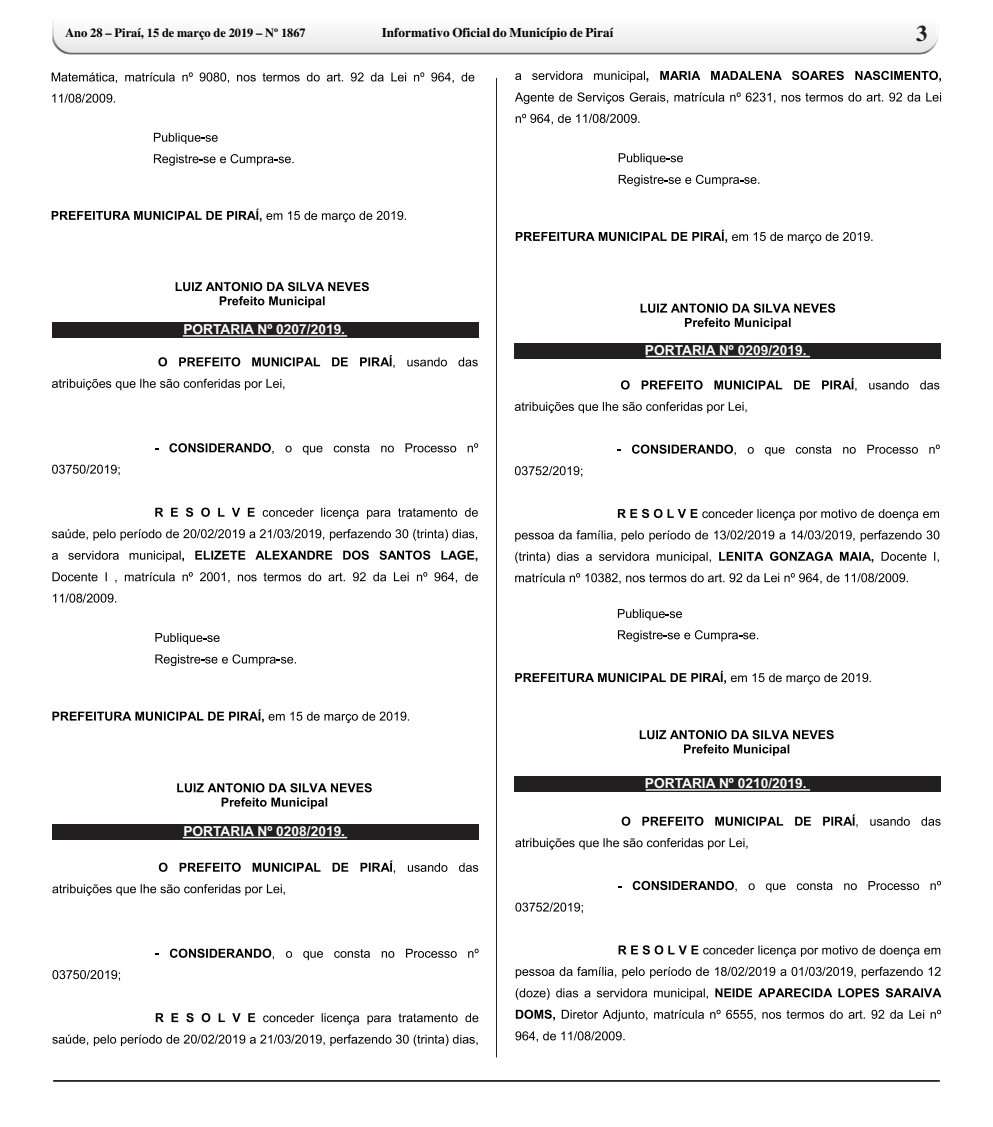
<style>
.page{position:relative;width:993px;height:1127px;background:#fff}
.page>*{position:absolute;margin:0;border:0;box-sizing:border-box;transform-origin:0 0}
.t1{font:700 22.5px "Times";color:#231f20}
.t2{font:700 13.75px "Arial";color:#fff}
.t3{font:700 13.25px "Times";color:#000}
.t4{font:700 12.5px "Times";color:#000}
.s1{font-size:12.62px}
</style>
<div class="page">
<img style="left:52px;top:22px;width:886px;height:33px">
<hr style="left:53px;top:1080px;width:886px;height:1px;background:#000">
<hr style="left:496px;top:78px;width:1px;height:979px;background:#231f20">
<div style="left:52px;top:322px;width:426px;height:16px;background:#231f20"></div>
<div style="left:52px;top:824px;width:426px;height:15px;background:#231f20"></div>
<div style="left:514px;top:343px;width:426px;height:15px;background:#231f20"></div>
<div style="left:514px;top:776px;width:426px;height:16px;background:#231f20"></div>
<hr style="left:183px;top:335px;width:164px;height:2px;background:#fff">
<hr style="left:183px;top:837px;width:164px;height:1px;background:#fff">
<hr style="left:645px;top:356px;width:164px;height:1px;background:#fff">
<hr style="left:645px;top:789px;width:164px;height:2px;background:#fff">
<svg style="left:52px;top:72px;width:177px;height:11px"></svg>
<svg style="left:237px;top:72px;width:237px;height:11px"></svg>
<svg style="left:52px;top:94px;width:63px;height:9px"></svg>
<svg style="left:154px;top:133px;width:64px;height:11px"></svg>
<svg style="left:154px;top:154px;width:139px;height:12px"></svg>
<svg style="left:52px;top:209px;width:354px;height:13px"></svg>
<svg style="left:175px;top:282px;width:194px;height:26px"></svg>
<svg style="left:158px;top:355px;width:319px;height:13px"></svg>
<svg style="left:52px;top:379px;width:232px;height:11px"></svg>
<svg style="left:169px;top:443px;width:309px;height:12px"></svg>
<svg style="left:52px;top:464px;width:68px;height:11px"></svg>
<svg style="left:155px;top:508px;width:99px;height:9px"></svg>
<svg style="left:262px;top:508px;width:215px;height:11px"></svg>
<svg style="left:52px;top:529px;width:425px;height:12px"></svg>
<svg style="left:52px;top:550px;width:425px;height:12px"></svg>
<svg style="left:52px;top:572px;width:177px;height:11px"></svg>
<svg style="left:238px;top:572px;width:240px;height:11px"></svg>
<svg style="left:53px;top:593px;width:63px;height:10px"></svg>
<svg style="left:155px;top:633px;width:64px;height:11px"></svg>
<svg style="left:155px;top:654px;width:141px;height:12px"></svg>
<svg style="left:52px;top:709px;width:357px;height:14px"></svg>
<svg style="left:177px;top:783px;width:194px;height:26px"></svg>
<svg style="left:159px;top:860px;width:319px;height:13px"></svg>
<svg style="left:52px;top:884px;width:233px;height:11px"></svg>
<svg style="left:170px;top:948px;width:308px;height:12px"></svg>
<svg style="left:52px;top:970px;width:68px;height:11px"></svg>
<svg style="left:156px;top:1013px;width:99px;height:9px"></svg>
<svg style="left:263px;top:1013px;width:215px;height:11px"></svg>
<svg style="left:52px;top:1034px;width:425px;height:12px"></svg>
<svg style="left:515px;top:71px;width:425px;height:11px"></svg>
<svg style="left:515px;top:92px;width:260px;height:12px"></svg>
<svg style="left:781px;top:93px;width:158px;height:9px"></svg>
<svg style="left:515px;top:114px;width:124px;height:11px"></svg>
<svg style="left:618px;top:153px;width:64px;height:12px"></svg>
<svg style="left:618px;top:175px;width:141px;height:11px"></svg>
<svg style="left:515px;top:230px;width:357px;height:13px"></svg>
<svg style="left:640px;top:303px;width:194px;height:26px"></svg>
<svg style="left:621px;top:378px;width:318px;height:13px"></svg>
<svg style="left:514px;top:402px;width:232px;height:11px"></svg>
<svg style="left:632px;top:444px;width:307px;height:12px"></svg>
<svg style="left:514px;top:466px;width:68px;height:11px"></svg>
<svg style="left:617px;top:509px;width:321px;height:11px"></svg>
<svg style="left:515px;top:530px;width:100px;height:12px"></svg>
<svg style="left:621px;top:530px;width:318px;height:12px"></svg>
<svg style="left:515px;top:552px;width:195px;height:11px"></svg>
<svg style="left:719px;top:552px;width:154px;height:11px"></svg>
<svg style="left:881px;top:552px;width:57px;height:10px"></svg>
<svg style="left:515px;top:573px;width:105px;height:11px"></svg>
<svg style="left:626px;top:573px;width:281px;height:11px"></svg>
<svg style="left:617px;top:609px;width:64px;height:11px"></svg>
<svg style="left:617px;top:630px;width:141px;height:12px"></svg>
<svg style="left:515px;top:671px;width:355px;height:13px"></svg>
<svg style="left:639px;top:730px;width:194px;height:26px"></svg>
<svg style="left:621px;top:814px;width:319px;height:13px"></svg>
<svg style="left:515px;top:838px;width:232px;height:11px"></svg>
<svg style="left:632px;top:881px;width:308px;height:11px"></svg>
<svg style="left:515px;top:902px;width:67px;height:11px"></svg>
<svg style="left:618px;top:945px;width:321px;height:12px"></svg>
<svg style="left:515px;top:967px;width:101px;height:11px"></svg>
<svg style="left:622px;top:967px;width:318px;height:11px"></svg>
<svg style="left:515px;top:988px;width:192px;height:12px"></svg>
<svg style="left:715px;top:988px;width:226px;height:9px"></svg>
<svg style="left:515px;top:1009px;width:39px;height:11px"></svg>
<svg style="left:561px;top:1009px;width:194px;height:12px"></svg>
<svg style="left:762px;top:1009px;width:178px;height:10px"></svg>
<svg style="left:515px;top:1031px;width:109px;height:11px"></svg>
<p class="t4" style="left:65px;top:29px;width:242px"><span class="s1">Ano 28 – Piraí,</span> 15 de março de 2019 – Nº 1867</p>
<p class="t3" style="left:382px;top:29px;width:233px">Informativo Oficial do Município de Piraí</p>
<h1 class="t1" style="left:915px;top:26px;width:13px">3</h1>
<p class="t2" style="left:183px;top:324px;width:163px">PORTARIA Nº 0207/2019.</p>
<p class="t2" style="left:183px;top:826px;width:163px">PORTARIA Nº 0208/2019.</p>
<p class="t2" style="left:644px;top:345px;width:163px">PORTARIA Nº 0209/2019.</p>
<p class="t2" style="left:644px;top:778px;width:163px">PORTARIA Nº 0210/2019.</p>
</div>
